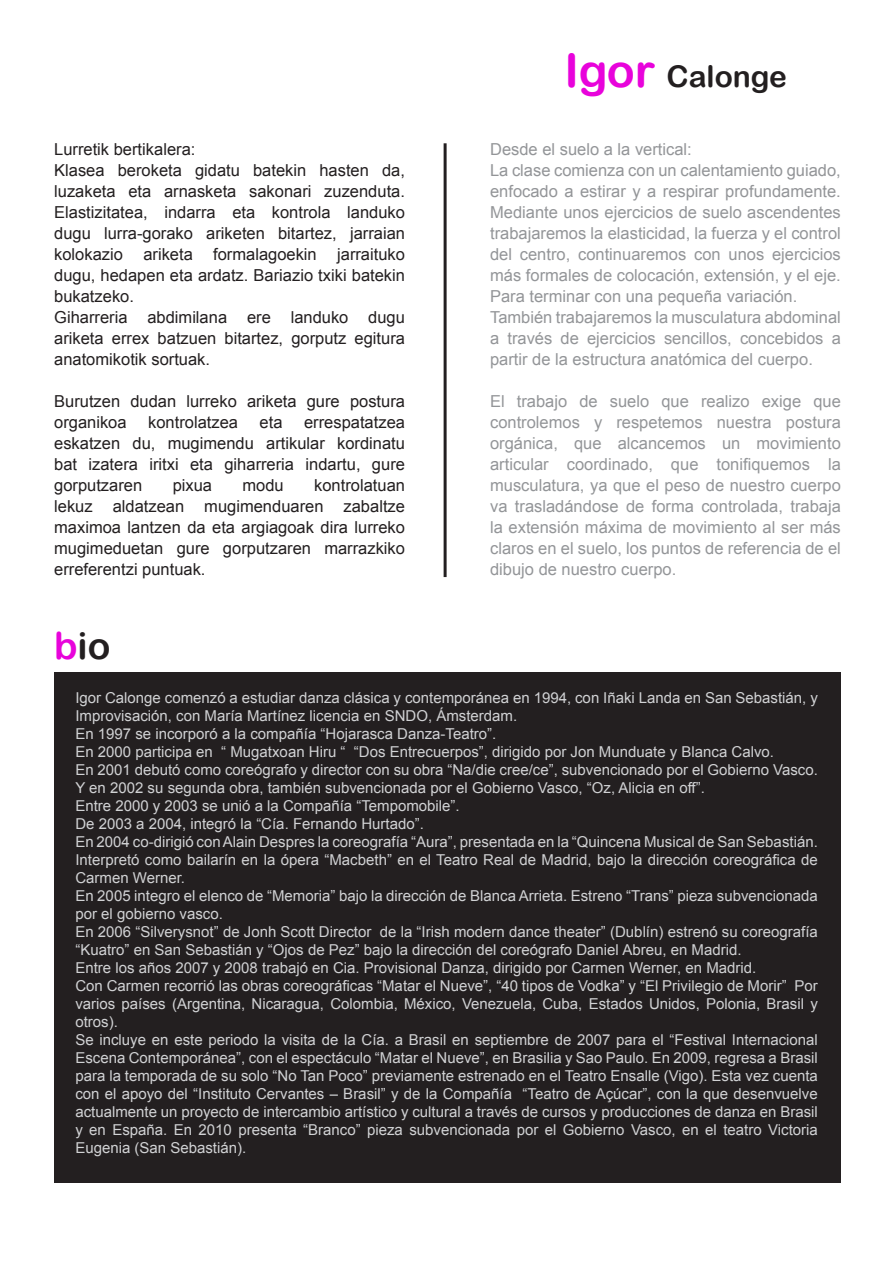
<style>
.page{position:relative;width:893px;height:1263px;background:#fff}
.page>*{position:absolute;margin:0;border:0;box-sizing:border-box;transform-origin:0 0}
.t1{font:37.5px "Arial Rounded MT Bold";color:#231f20}
.t2{font:30px "Arial Rounded MT Bold";color:#231f20}
.t3{font:16.5px/21px "Arial";color:#939598;text-align:justify}
.t4{font:16.5px/21px "Arial";color:#231f20;text-align:justify}
.t5{font:15px/18px "Arial";color:#d1d2d4}
.s1{color:#e803db}
.s2{font-size:46.35px;color:#e803db}
</style>
<div class="page">
<hr style="left:444px;top:143px;width:3px;height:434px;background:#231f20">
<div style="left:54px;top:672px;width:787px;height:510px;background:#231f20"></div>
<p class="t4" style="left:54px;top:139px;width:143px">Lurretik bertikalera:</p>
<p class="t4" style="left:54px;top:160px;width:352px">Klasea beroketa gidatu batekin hasten da, luzaketa eta arnasketa sakonari zuzenduta.<br>Elastizitatea, indarra eta kontrola landuko dugu lurra-gorako ariketen bitartez, jarraian kolokazio ariketa formalagoekin jarraituko</p>
<p class="t4" style="left:54px;top:265px;width:352px">dugu, hedapen eta ardatz. Bariazio txiki batekin bukatzeko.</p>
<p class="t4" style="left:54px;top:307px;width:352px">Giharreria abdimilana ere landuko dugu ariketa errex batzuen bitartez, gorputz egitura anatomikotik sortuak.</p>
<p class="t4" style="left:54px;top:391px;width:352px">Burutzen dudan lurreko ariketa gure postura organikoa</p>
<p class="t4" style="left:148px;top:412px;width:91px">kontrolatzea</p>
<p class="t4" style="left:260px;top:412px;width:24px">eta</p>
<p class="t4" style="left:54px;top:412px;width:352px;text-indent:250px">errespatatzea eskatzen du, mugimendu artikular kordinatu bat izatera iritxi eta giharreria indartu, gure gorputzaren</p>
<p class="t4" style="left:54px;top:475px;width:352px;text-indent:260px">kontrolatuan lekuz aldatzean mugimenduaren zabaltze maximoa lantzen da eta argiagoak dira lurreko mugimeduetan gure gorputzaren marrazkiko erreferentzi puntuak.</p>
<p class="t4" style="left:173px;top:475px;width:41px">pixua</p>
<p class="t4" style="left:243px;top:475px;width:43px">modu</p>
<p class="t1" style="left:54px;top:623px;width:58px"><span class="s1">b</span>io</p>
<p class="t2" style="left:564px;top:58px;width:224px"><span class="s2">Igor</span> Calonge</p>
<p class="t3" style="left:490px;top:139px;width:203px">Desde el suelo a la vertical:</p>
<p class="t3" style="left:490px;top:160px;width:352px">La clase comienza con un calentamiento guiado, enfocado a estirar y a respirar profundamente.<br>Mediante unos ejercicios de suelo ascendentes trabajaremos la elasticidad, la fuerza y el control del centro, continuaremos con unos ejercicios más formales de colocación, extensión, y el eje.<br>Para terminar con una pequeña variación.</p>
<p class="t3" style="left:490px;top:307px;width:352px">También trabajaremos la musculatura abdominal a través de ejercicios sencillos, concebidos a partir de la estructura anatómica del cuerpo.</p>
<p class="t3" style="left:490px;top:391px;width:352px">El trabajo de suelo que realizo exige que controlemos y respetemos nuestra postura orgánica, que alcancemos un movimiento articular coordinado, que tonifiquemos la musculatura, ya que el peso de nuestro cuerpo va trasladándose de forma controlada, trabaja la extensión máxima de movimiento al ser más claros en el suelo, los puntos de referencia de el dibujo de nuestro cuerpo.</p>
<p class="t5" style="left:75px;top:689px;width:744px">Igor Calonge comenzó a estudiar danza clásica y contemporánea en 1994, con Iñaki Landa en San Sebastián, y<br>Improvisación, con María Martínez licencia en SNDO, Ámsterdam.</p>
<p class="t5" style="left:75px;top:725px;width:423px">En 1997 se incorporó a la compañía “Hojarasca Danza-Teatro”.</p>
<p class="t5" style="left:75px;top:743px;width:700px">En 2000 participa en “ Mugatxoan Hiru “ “Dos Entrecuerpos”, dirigido por Jon Munduate y Blanca Calvo.</p>
<p class="t5" style="left:75px;top:761px;width:744px">En 2001 debutó como coreógrafo y director con su obra “Na/die cree/ce”, subvencionado por el Gobierno Vasco.<br>Y en 2002 su segunda obra, también subvencionada por el Gobierno Vasco, “Oz, Alicia en off”.</p>
<p class="t5" style="left:75px;top:797px;width:386px">Entre 2000 y 2003 se unió a la Compañía “Tempomobile”.</p>
<p class="t5" style="left:75px;top:815px;width:350px">De 2003 a 2004, integró la “Cía. Fernando Hurtado”.</p>
<p class="t5" style="left:75px;top:833px;width:744px;text-align:justify">En 2004 co-dirigió con Alain Despres la coreografía “Aura”, presentada en la “Quincena Musical de San Sebastián.<br>Interpretó como bailarín en la ópera “Macbeth” en el Teatro Real de Madrid, bajo la dirección coreográfica de Carmen Werner.</p>
<p class="t5" style="left:75px;top:887px;width:744px">En 2005 integro el elenco de “Memoria” bajo la dirección de Blanca Arrieta. Estreno “Trans” pieza subvencionada por el gobierno vasco.</p>
<p class="t5" style="left:75px;top:923px;width:744px">En 2006 “Silverysnot” de Jonh Scott Director de la “Irish modern dance theater” (Dublín) estrenó su coreografía “Kuatro” en San Sebastián y “Ojos de Pez” bajo la dirección del coreógrafo Daniel Abreu, en Madrid.</p>
<p class="t5" style="left:75px;top:959px;width:682px">Entre los años 2007 y 2008 trabajó en Cia. Provisional Danza, dirigido por Carmen Werner, en Madrid.</p>
<p class="t5" style="left:75px;top:977px;width:744px;text-align:justify">Con Carmen recorrió las obras coreográficas “Matar el Nueve”, “40 tipos de Vodka” y “El Privilegio de Morir” Por varios países (Argentina, Nicaragua, Colombia, México, Venezuela, Cuba, Estados Unidos, Polonia, Brasil y otros).</p>
<p class="t5" style="left:75px;top:1031px;width:744px;text-align:justify">Se incluye en este periodo la visita de la Cía. a Brasil en septiembre de 2007 para el “Festival Internacional Escena Contemporánea”, con el espectáculo “Matar el Nueve”, en Brasilia y Sao Paulo. En 2009, regresa a Brasil para la temporada de su solo “No Tan Poco” previamente estrenado en el Teatro Ensalle (Vigo). Esta vez cuenta con el apoyo del “Instituto Cervantes – Brasil” y de la Compañía “Teatro de Açúcar”, con la que desenvuelve actualmente un proyecto de intercambio artístico y cultural a través de cursos y producciones de danza en Brasil y en España. En 2010 presenta “Branco” pieza subvencionada por el Gobierno Vasco, en el teatro Victoria Eugenia (San Sebastián).</p>
</div>
